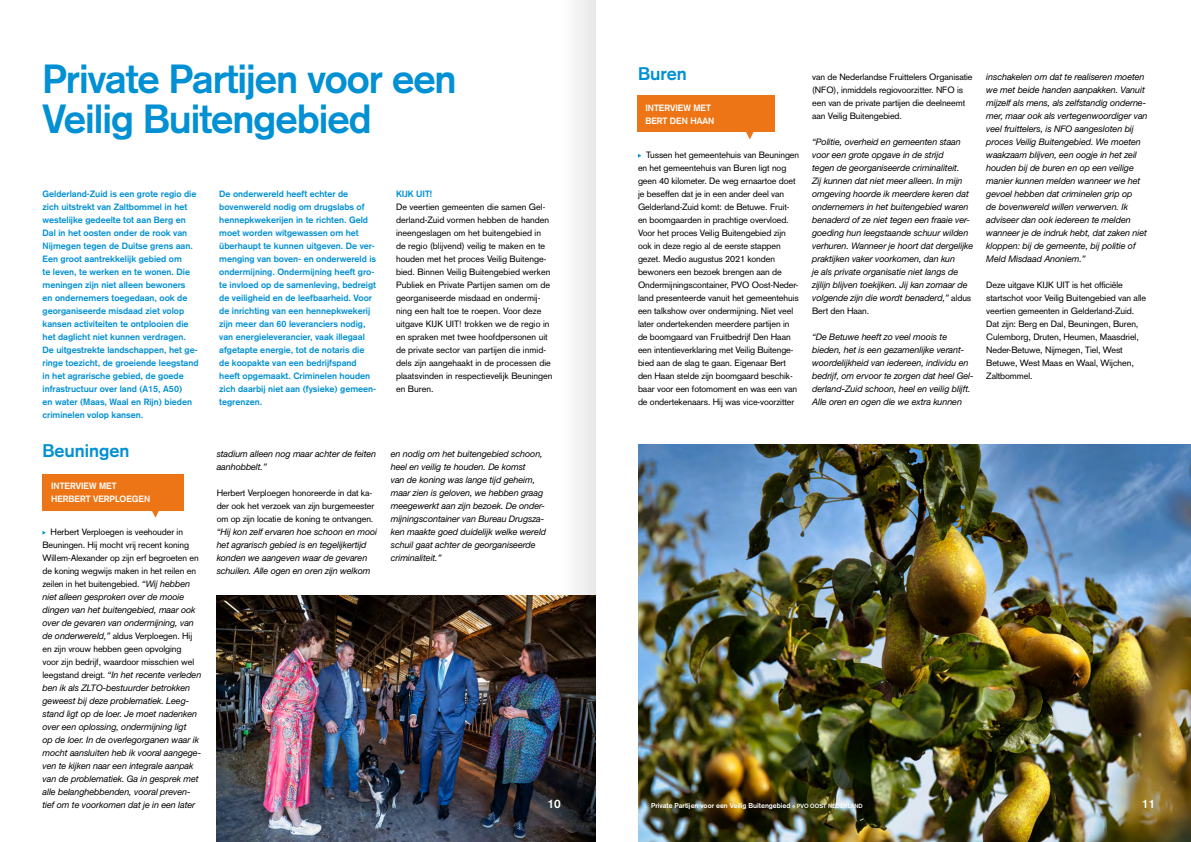
<style>
.page{position:relative;width:1191px;height:842px;background:#fff}
.page>*{position:absolute;margin:0;border:0;box-sizing:border-box;transform-origin:0 0}
.t1{font:700 40px/40px "Akzidenz Grotesk";letter-spacing:-.025em;color:#0090d3}
.t2{font:700 18px "Akzidenz Grotesk";color:#0090d3}
.t3{font:700 12px "Akzidenz Grotesk";color:#fff}
.t4{font:italic 9px/13px "Helvetica Neue";letter-spacing:-.01em;color:#000}
.t5{font:9px/13px "Akzidenz Grotesk";letter-spacing:-.01em;color:#000}
.t6{font:700 9px/13px "Akzidenz Grotesk";color:#0090d3}
.t7{font:700 9px/13px "Akzidenz Grotesk";color:#fff}
.t8{font:700 7px "Akzidenz Grotesk";color:#fff}
.s1{font-family:"Akzidenz Grotesk";font-style:normal}
.s2{font-family:"Helvetica Neue";font-style:italic}
.s3{font-size:6px}
</style>
<div class="page">
<img style="left:638px;top:444px;width:553px;height:398px">
<img style="left:217px;top:595px;width:342px;height:247px">
<div style="left:43px;top:474px;width:141px;height:37px;background:#ee7515"></div>
<svg style="left:152px;top:511px;width:7px;height:7px"></svg>
<svg style="left:746px;top:132px;width:7px;height:7px"></svg>
<div style="left:637px;top:95px;width:137px;height:37px;background:#ee7515"></div>
<svg style="left:559px;top:0;width:36px;height:842px;fill:#efefef"></svg>
<h1 class="t1" style="left:43px;top:59px;width:416px">Private Partijen voor een<br>Veilig Buitengebied</h1>
<p class="t6" style="left:43px;top:188px;width:157px">Gelderland-Zuid is een grote regio die zich uitstrekt van Zaltbommel in het westelijke gedeelte tot aan Berg en Dal in het oosten onder de rook van Nijmegen tegen de Duitse grens aan.<br>Een groot aantrekkelijk gebied om<br>te leven, te werken en te wonen. Die meningen zijn niet alleen bewoners<br>en ondernemers toegedaan, ook de georganiseerde misdaad ziet volop kansen activiteiten te ontplooien die het daglicht niet kunnen verdragen.<br>De uitgestrekte landschappen, het ge&shy;ringe toezicht, de groeiende leegstand in het agrarische gebied, de goede infrastructuur over land (A15, A50)<br>en water (Maas, Waal en Rijn) bieden criminelen volop kansen.</p>
<p class="t6" style="left:219px;top:188px;width:158px">De onderwereld heeft echter de bovenwereld nodig om drugslabs of hennepkwekerijen in te richten. Geld moet worden witgewassen om het überhaupt te kunnen uitgeven. De ver&shy;menging van boven- en onderwereld is ondermijning. Ondermijning heeft gro&shy;te invloed op de samenleving, bedreigt de veiligheid en de leefbaarheid. Voor de inrichting van een hennepkwekerij zijn meer dan 60 leveranciers nodig, van energieleverancier, vaak illegaal afgetapte energie, tot de notaris die de koopakte van een bedrijfspand heeft opgemaakt. Criminelen houden zich daarbij niet aan (fysieke) gemeen&shy;tegrenzen.</p>
<p class="t6" style="left:396px;top:187px;width:38px">KIJK UIT!</p>
<p class="t5" style="left:396px;top:201px;width:158px">De veertien gemeenten die samen Gel&shy;derland-Zuid vormen hebben de handen ineengeslagen om het buitengebied in de regio (blijvend) veilig te maken en te houden met het proces Veilig Buitenge&shy;bied. Binnen Veilig Buitengebied werken Publiek en Private Partijen samen om de georganiseerde misdaad en ondermij&shy;ning een halt toe te roepen. Voor deze uitgave KIJK UIT! trokken we de regio in en spraken met twee hoofdpersonen uit de private sector van partijen die inmid&shy;dels zijn aangehaakt in de processen die plaatsvinden in respectievelijk Beuningen en Buren.</p>
<h2 class="t2" style="left:638px;top:63px;width:50px">Buren</h2>
<p class="t7" style="left:645px;top:101px;width:70px">INTERVIEW MET<br>BERT DEN HAAN</p>
<p class="t5" style="left:638px;top:149px;width:163px;text-indent:8px">Tussen het gemeentehuis van Beuningen en het gemeentehuis van Buren ligt nog geen 40 kilometer. De weg ernaartoe doet je beseffen dat je in een ander deel van Gelderland-Zuid komt: de Betuwe. Fruit&shy;en boomgaarden in prachtige overvloed.<br>Voor het proces Veilig Buitengebied zijn ook in deze regio al de eerste stappen gezet. Medio augustus 2021 konden bewoners een bezoek brengen aan de Ondermijningscontainer, PVO Oost-Neder&shy;land presenteerde vanuit het gemeentehuis een talkshow over ondermijning. Niet veel later ondertekenden meerdere partijen in de boomgaard van Fruitbedrijf Den Haan een intentieverklaring met Veilig Buitenge&shy;bied aan de slag te gaan. Eigenaar Bert den Haan stelde zijn boomgaard beschik&shy;baar voor een fotomoment en was een van de ondertekenaars. Hij was vice-voorzitter</p>
<p class="t5" style="left:812px;top:71px;width:162px">van de Nederlandse Fruittelers Organisatie (NFO), inmiddels regiovoorzitter. NFO is een van de private partijen die deelneemt aan Veilig Buitengebied.</p>
<p class="t4" style="left:812px;top:135px;width:163px">“Politie, overheid en gemeenten staan voor een grote opgave in de strijd<br>tegen de georganiseerde criminaliteit.<br>Zij kunnen dat niet meer alleen. In mijn omgeving hoorde ik meerdere keren dat ondernemers in het buitengebied waren benaderd of ze niet tegen een fraaie ver&shy;goeding hun leegstaande schuur wilden verhuren. Wanneer je hoort dat dergelijke praktijken vaker voorkomen, dan kun<br>je als private organisatie niet langs de zijlijn blijven toekijken. Jij kan zomaar de volgende zijn die wordt benaderd,” <span class="s1">aldus</span></p>
<p class="t5" style="left:812px;top:305px;width:59px">Bert den Haan.</p>
<p class="t4" style="left:812px;top:330px;width:163px">“De Betuwe heeft zo veel moois te bieden, het is een gezamenlijke verant&shy;woordelijkheid van iedereen, individu en bedrijf, om ervoor te zorgen dat heel Gel&shy;derland-Zuid schoon, heel en veilig blijft.<br>Alle oren en ogen die we extra kunnen</p>
<p class="t4" style="left:986px;top:70px;width:163px">inschakelen om dat te realiseren moeten we met beide handen aanpakken. Vanuit mijzelf als mens, als zelfstandig onderne&shy;mer, maar ook als vertegenwoordiger van veel fruittelers, is NFO aangesloten bij proces Veilig Buitengebied. We moeten waakzaam blijven, een oogje in het zeil houden bij de buren en op een veilige manier kunnen melden wanneer we het gevoel hebben dat criminelen grip op<br>de bovenwereld willen verwerven. Ik adviseer dan ook iedereen te melden wanneer je de indruk hebt, dat zaken niet kloppen: bij de gemeente, bij politie of Meld Misdaad Anoniem.”</p>
<p class="t5" style="left:986px;top:278px;width:161px">Deze uitgave KIJK UIT is het officiële startschot voor Veilig Buitengebied van alle veertien gemeenten in Gelderland-Zuid.<br>Dat zijn: Berg en Dal, Beuningen, Buren, Culemborg, Druten, Heumen, Maasdriel, Neder-Betuwe, Nijmegen, Tiel, West Betuwe, West Maas en Waal, Wijchen, Zaltbommel.</p>
<h2 class="t2" style="left:43px;top:440px;width:89px">Beuningen</h2>
<p class="t7" style="left:51px;top:479px;width:101px">INTERVIEW MET<br>HERBERT VERPLOEGEN</p>
<p class="t5" style="left:43px;top:526px;width:158px;text-indent:8px">Herbert Verploegen is veehouder in Beuningen. Hij mocht vrij recent koning Willem-Alexander op zijn erf begroeten en de koning wegwijs maken in het reilen en zeilen in het buitengebied. <span class="s2">“Wij hebben</span></p>
<p class="t4" style="left:43px;top:590px;width:154px">niet alleen gesproken over de mooie dingen van het buitengebied, maar ook over de gevaren van ondermijning, van</p>
<p class="t5" style="left:43px;top:630px;width:153px"><span class="s2">de onderwereld,”</span> aldus Verploegen. Hij en zijn vrouw hebben geen opvolging voor zijn bedrijf, waardoor misschien wel</p>
<p class="t4" style="left:43px;top:668px;width:160px"><span class="s1">leegstand dreigt.</span> “In het recente verleden ben ik als ZLTO-bestuurder betrokken geweest bij deze problematiek. Leeg&shy;stand ligt op de loer. Je moet nadenken over een oplossing, ondermijning ligt<br>op de loer. In de overlegorganen waar ik mocht aansluiten heb ik vooral aangege&shy;ven te kijken naar een integrale aanpak van de problematiek. Ga in gesprek met alle belanghebbenden, vooral preven&shy;tief om te voorkomen dat je in een later</p>
<p class="t4" style="left:217px;top:447px;width:161px">stadium alleen nog maar achter de feiten aanhobbelt.”</p>
<p class="t5" style="left:217px;top:487px;width:159px">Herbert Verploegen honoreerde in dat ka&shy;der ook het verzoek van zijn burgemeester om op zijn locatie de koning te ontvangen.</p>
<p class="t4" style="left:217px;top:525px;width:162px">“Hij kon zelf ervaren hoe schoon en mooi het agrarisch gebied is en tegelijkertijd konden we aangeven waar de gevaren schuilen. Alle ogen en oren zijn welkom</p>
<p class="t4" style="left:391px;top:447px;width:157px">en nodig om het buitengebied schoon, heel en veilig te houden. De komst<br>van de koning was lange tijd geheim, maar zien is geloven, we hebben graag meegewerkt aan zijn bezoek. De onder&shy;mijningscontainer van Bureau Drugsza&shy;ken maakte goed duidelijk welke wereld schuil gaat achter de georganiseerde criminaliteit.”</p>
<h3 class="t3" style="left:547px;top:797px;width:15px">10</h3>
<p class="t8" style="left:651px;top:802px;width:213px">Private Partijen voor een Veilig Buitengebied <span class="s3">PVO OOST NEDERLAND</span></p>
<h3 class="t3" style="left:1141px;top:797px;width:15px">11</h3>
</div>
